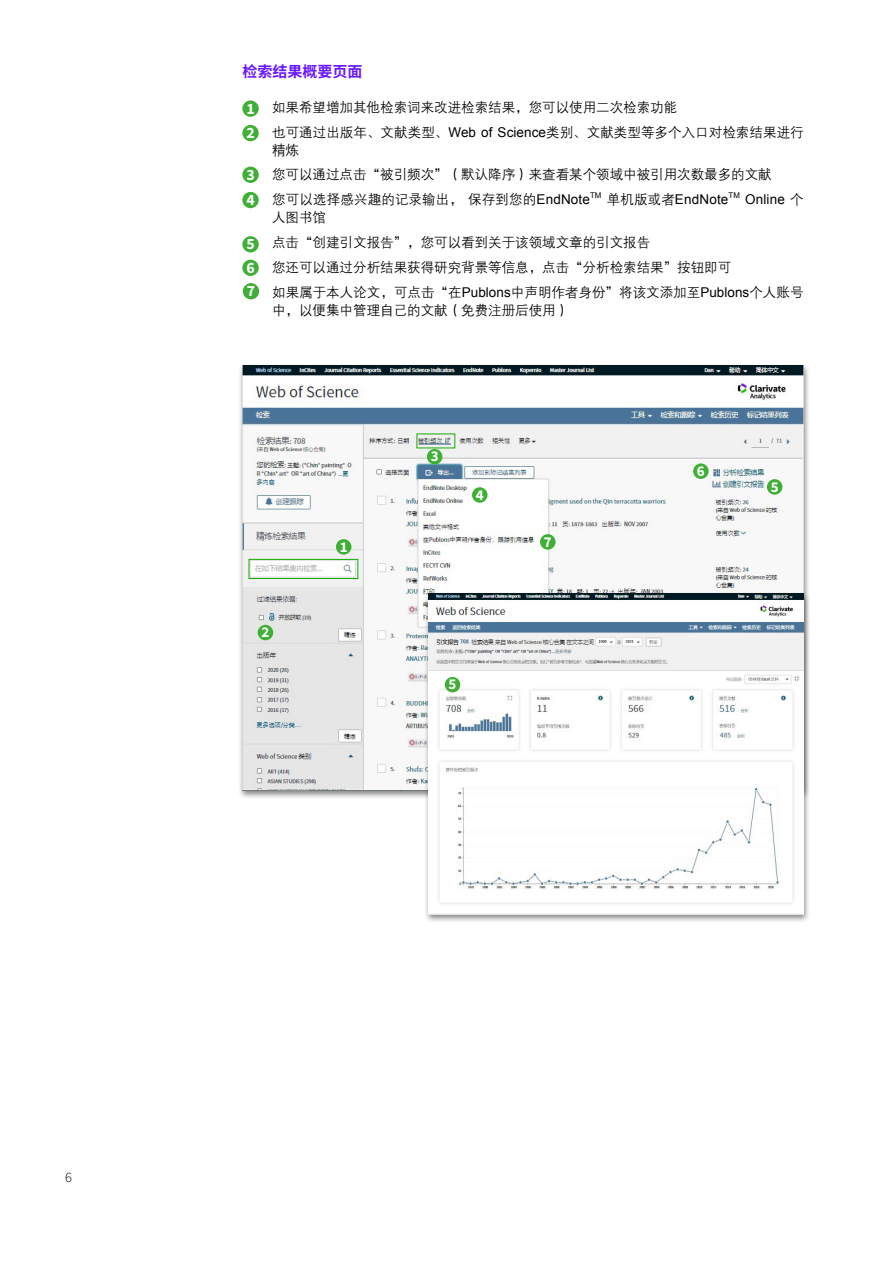
<style>
.page{position:relative;width:893px;height:1263px;background:#fff}
.page>*{position:absolute;margin:0;border:0;box-sizing:border-box;transform-origin:0 0}
.t1{font:700 15.75px/23.4px "Source Sans Pro";color:#fff}
.t2{font:700 15px "Source Han Sans SC";color:#6817ff}
.t3{font:700 15px "Source Sans Pro";color:#fff}
.t4{font:300 14.25px "Source Sans Pro";color:#000}
.t5{font:13.5px/24.8px "FZZDXJW GB1 0";color:#000}
.t6{font:13.5px "Arial";letter-spacing:.01em;color:#000}
.t7{font:7.8px "Arial";color:#000}
.s1{font-family:"Arial"}
.s2{font-family:"FZZDXJW GB1 0"}
</style>
<div class="page">
<div style="left:242px;top:100px;width:17px;height:17px;background:#3faf36;border-radius:50%"></div>
<div style="left:242px;top:236px;width:17px;height:16px;background:#3faf36;border-radius:50%"></div>
<div style="left:242px;top:192px;width:17px;height:16px;background:#3faf36;border-radius:50%"></div>
<div style="left:242px;top:125px;width:17px;height:16px;background:#3faf36;border-radius:50%"></div>
<div style="left:242px;top:260px;width:17px;height:16px;background:#3faf36;border-radius:50%"></div>
<div style="left:243px;top:283px;width:16px;height:16px;background:#3faf36;border-radius:50%"></div>
<div style="left:242px;top:167px;width:17px;height:16px;background:#3faf36;border-radius:50%"></div>
<div style="left:237px;top:363px;width:573px;height:436px;background:#000;opacity:.48"></div>
<img style="left:242px;top:366px;width:562px;height:425px">
<div style="left:424px;top:591px;width:386px;height:332px;background:#000;opacity:.48"></div>
<img style="left:429px;top:594px;width:375px;height:321px">
<div style="left:249px;top:559px;width:109px;height:20px;border:1px solid #17ab03"></div>
<div style="left:336px;top:539px;width:15px;height:16px;background:#3faf36;border-radius:50%"></div>
<div style="left:258px;top:625px;width:15px;height:15px;background:#3faf36;border-radius:50%"></div>
<div style="left:427px;top:449px;width:15px;height:15px;background:#3faf36;border-radius:50%"></div>
<div style="left:472px;top:487px;width:15px;height:16px;background:#3faf36;border-radius:50%"></div>
<div style="left:540px;top:534px;width:16px;height:16px;background:#3faf36;border-radius:50%"></div>
<div style="left:693px;top:463px;width:16px;height:16px;background:#3faf36;border-radius:50%"></div>
<div style="left:767px;top:479px;width:15px;height:16px;background:#3faf36;border-radius:50%"></div>
<div style="left:445px;top:677px;width:15px;height:15px;background:#3faf36;border-radius:50%"></div>
<p class="t2" style="left:242px;top:63px;width:121px">检索结果概要页面</p>
<p class="t5" style="left:272px;top:95px;width:533px">如果希望增加其他检索词来改进检索结果，您可以使用二次检索功能<br>也可通过出版年、文献类型、<span class="s1">Web of Science</span>类别、文献类型等多个入口对检索结果进行</p>
<p class="t5" style="left:272px;top:138px;width:501px">精炼<br>您可以通过点击“被引频次”（默认降序）来查看某个领域中被引用次数最多的文献您可以选择感兴趣的记录输出，保存到您的<span class="s1">EndNote</span></p>
<p class="t1" style="left:246px;top:96px;width:10px">1</p>
<p class="t1" style="left:246px;top:121px;width:10px">2</p>
<p class="t1" style="left:246px;top:163px;width:10px">3</p>
<p class="t7" style="left:590px;top:190px;width:13px">TM</p>
<p class="t6" style="left:607px;top:191px;width:123px"><span class="s2">单机版或者</span>EndNote</p>
<p class="t7" style="left:728px;top:190px;width:13px">TM</p>
<p class="t6" style="left:745px;top:191px;width:60px">Online <span class="s2">个</span></p>
<p class="t5" style="left:272px;top:206px;width:533px">人图书馆<br>点击“创建引文报告”，您可以看到关于该领域文章的引文报告<br>您还可以通过分析结果获得研究背景等信息，点击“分析检索结果”按钮即可<br>如果属于本人论文，可点击“在<span class="s1">Publons</span>中声明作者身份”将该文添加至<span class="s1">Publons</span>个人账号</p>
<p class="t5" style="left:272px;top:298px;width:298px">中，以便集中管理自己的文献（免费注册后使用）</p>
<p class="t1" style="left:246px;top:188px;width:10px">4</p>
<p class="t1" style="left:246px;top:232px;width:10px">5</p>
<p class="t1" style="left:246px;top:256px;width:10px">6<br>7</p>
<p class="t3" style="left:261px;top:622px;width:9px">2</p>
<p class="t3" style="left:340px;top:536px;width:9px">1</p>
<p class="t3" style="left:431px;top:446px;width:9px">3</p>
<p class="t3" style="left:476px;top:484px;width:9px">4</p>
<p class="t3" style="left:449px;top:674px;width:9px">5</p>
<p class="t3" style="left:544px;top:531px;width:9px">7</p>
<p class="t3" style="left:697px;top:461px;width:9px">6</p>
<p class="t3" style="left:771px;top:476px;width:9px">5</p>
<p class="t4" style="left:65px;top:1168px;width:8px">6</p>
</div>
